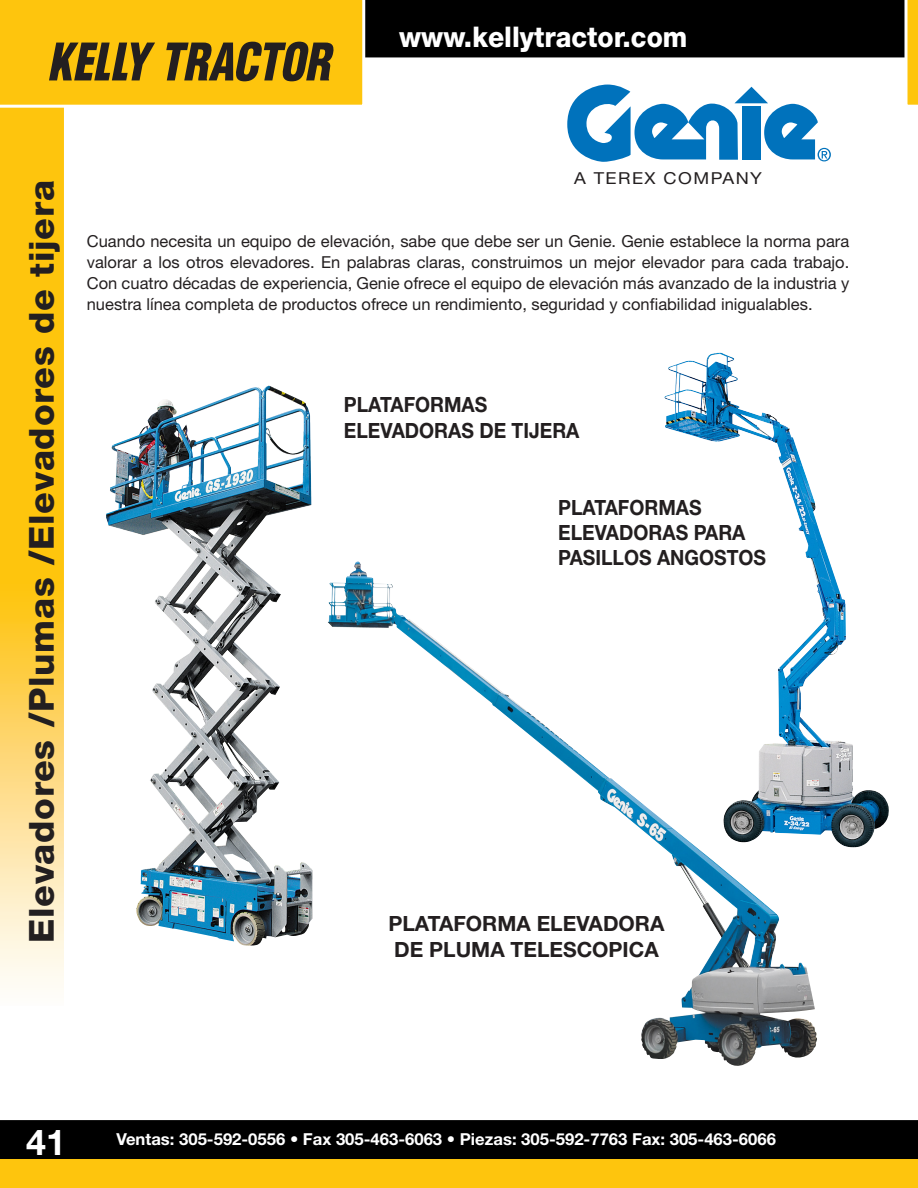
<style>
.page{position:relative;width:918px;height:1188px;background:#fff}
.page>*{position:absolute;margin:0;border:0;box-sizing:border-box;transform-origin:0 0}
.t1{font:700 35.7px "Helvetica Neue LT Std";color:#fff}
.t2{font:800 34.5px "Helvetica Neue LT Std";letter-spacing:.02em;color:#231f20}
.t3{font:800 28.5px "Helvetica Neue LT Std";color:#fff;scale:.93 1}
.t4{font:700 21px/25.2px "Helvetica Neue LT Std";color:#231f20;scale:.92 1}
.t5{font:700 21px/25.2px "Helvetica Neue LT Std";color:#231f20}
.t6{font:16.5px/21px "Helvetica Neue LT Std";color:#231f20;text-align:justify}
.t7{font:700 16.5px "Helvetica Neue LT Std";color:#fff}
.t8{font:16.5px "Helvetica Neue LT Std";letter-spacing:.08em;color:#231f20;scale:1.1 1}
</style>
<div class="page">
<img style="left:0;top:0;width:904px;height:1188px">
<svg style="left:0;top:0;width:365px;height:108px;background:#dcad18"></svg>
<img style="left:904px;top:1120px;width:14px;height:68px">
<svg style="left:904px;top:0;width:14px;height:105px"></svg>
<div style="left:555px;top:77px;width:289px;height:103px;background:#fff"></div>
<svg style="left:567px;top:85px;width:264px;height:77px"></svg>
<img style="left:106px;top:386px;width:207px;height:560px">
<img style="left:327px;top:562px;width:490px;height:510px">
<img style="left:665px;top:353px;width:225px;height:494px">
<p class="t3" style="left:399px;top:20px;width:311px">www.kellytractor.com</p>
<p class="t2" style="left:21px;top:943px;width:764px;rotate:-90deg">Elevadores /Plumas /Elevadores de tijera</p>
<p class="t8" style="left:574px;top:168px;width:172px">A TEREX COMPANY</p>
<p class="t6" style="left:87px;top:230px;width:764px">Cuando necesita un equipo de elevación, sabe que debe ser un Genie. Genie establece la norma para valorar a los otros elevadores. En palabras claras, construimos un mejor elevador para cada trabajo.<br>Con cuatro décadas de experiencia, Genie ofrece el equipo de elevación más avanzado de la industria y nuestra línea completa de productos ofrece un rendimiento, seguridad y confiabilidad inigualables.</p>
<p class="t4" style="left:344px;top:392px;width:258px">PLATAFORMAS<br>ELEVADORAS DE TIJERA</p>
<p class="t4" style="left:558px;top:494px;width:228px">PLATAFORMAS<br>ELEVADORAS PARA<br>PASILLOS ANGOSTOS</p>
<p class="t5" style="left:389px;top:911px;width:277px">PLATAFORMA ELEVADORA<br>DE PLUMA TELESCOPICA</p>
<p class="t1" style="left:26px;top:1120px;width:41px">41</p>
<p class="t7" style="left:116px;top:1129px;width:661px">Ventas: 305-592-0556 • Fax 305-463-6063 • Piezas: 305-592-7763 Fax: 305-463-6066</p>
</div>
